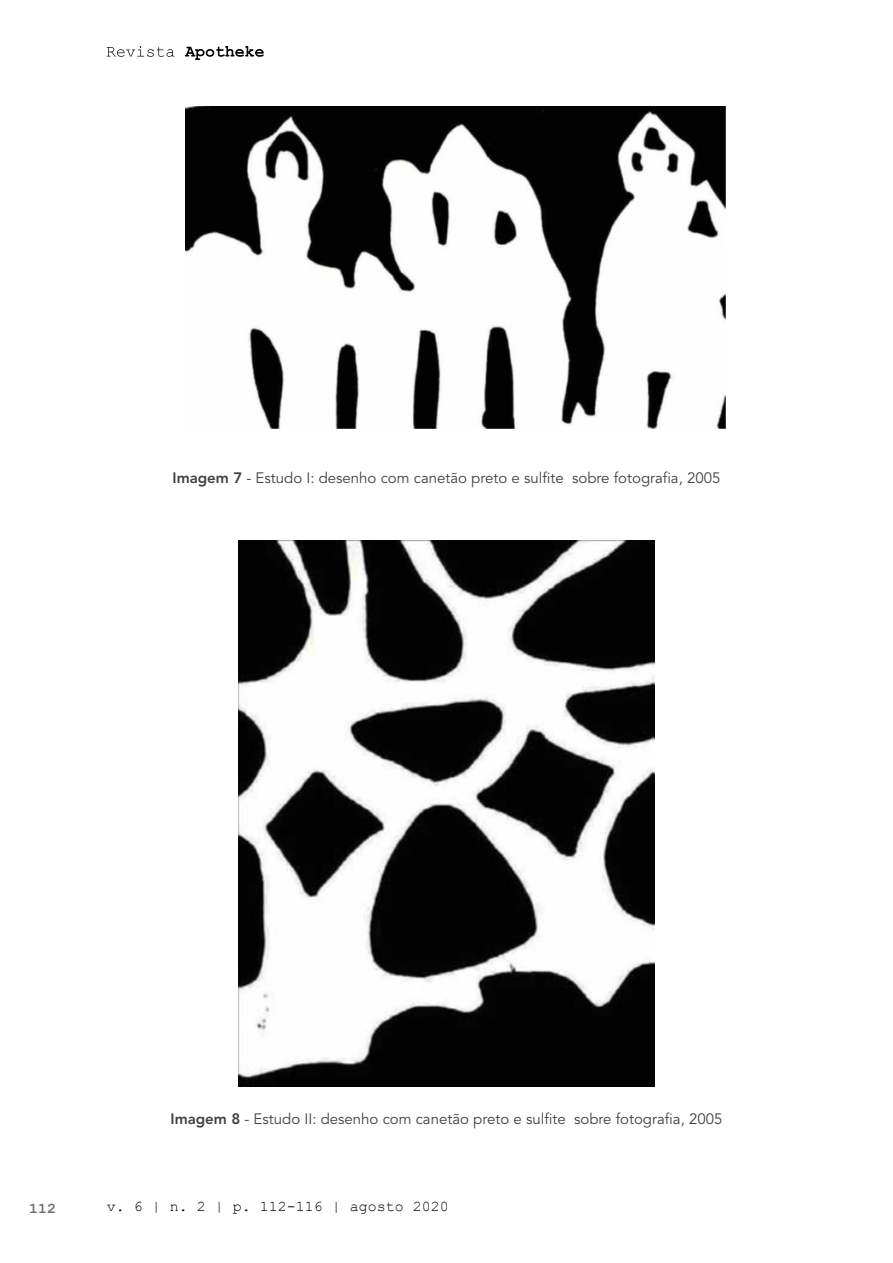
<style>
.page{position:relative;width:893px;height:1263px;background:#fff}
.page>*{position:absolute;margin:0;border:0;box-sizing:border-box;transform-origin:0 0}
.t1{font:15px "Avenir LT Std";color:#414042}
.t2{font:15px "Courier New";color:#000}
.t3{font:700 15px "Courier New";color:#6b6c6f}
.s1{font-weight:800}
</style>
<div class="page">
<svg style="left:107px;top:46px;width:67px;height:11px"></svg>
<svg style="left:185px;top:46px;width:79px;height:14px"></svg>
<img style="left:185px;top:106px;width:540px;height:322px">
<img style="left:238px;top:540px;width:417px;height:547px">
<p class="t1" style="left:173px;top:469px;width:549px"><span class="s1">Imagem 7</span> - Estudo I: desenho com canetão preto e sulfite sobre fotografia, 2005</p>
<p class="t1" style="left:171px;top:1110px;width:553px"><span class="s1">Imagem 8</span> - Estudo II: desenho com canetão preto e sulfite sobre fotografia, 2005</p>
<p class="t3" style="left:29px;top:1199px;width:29px">112</p>
<p class="t2" style="left:107px;top:1197px;width:344px">v. 6 | n. 2 | p. 112-116 | agosto 2020</p>
</div>
